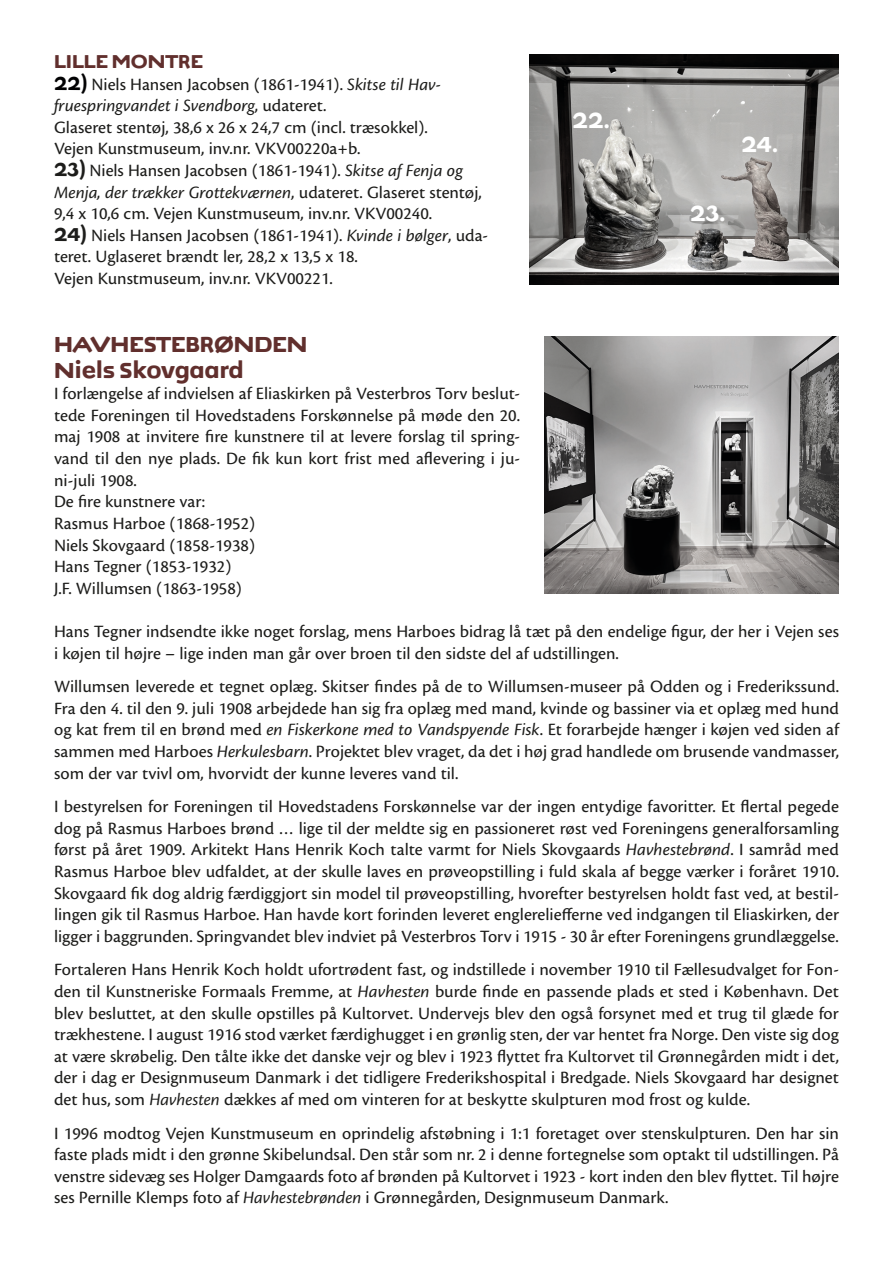
<style>
.page{position:relative;width:893px;height:1263px;background:#fff}
.page>*{position:absolute;margin:0;border:0;box-sizing:border-box;transform-origin:0 0}
.t1{font:700 21px/25.2px "Engelhardt BETAV.2";color:#612f2d}
.t2{font:700 21px "Engelhardt BETAV.2";color:#fff}
.t3{font:18px/21.6px "Cronos Pro Capt";color:#1d1d1b}
.t4{font:18px "Cronos Pro Capt It";letter-spacing:-.005em;color:#1d1d1b}
.t5{font:700 18px "Engelhardt BETAV.2";color:#612f2d}
.s1{font-family:"Engelhardt BETAV.2";font-weight:700;color:#020203}
.s2{font-family:"Cronos Pro Capt It"}
.s3{font-family:"Cronos Pro Capt"}
.s4{font-family:"Engelhardt BETAV.2";font-weight:700}
.s5{font-family:"Cronos Pro";font-style:italic}
</style>
<div class="page">
<img style="left:530px;top:54px;width:309px;height:231px">
<img style="left:545px;top:337px;width:294px;height:256px">
<p class="t5" style="left:54px;top:49px;width:151px">LILLE MONTRE</p>
<p class="t3" style="left:54px;top:73px;width:389px"><span class="s1">22)</span> Niels Hansen Jacobsen (1861-1941). <span class="s2">Skitse til Hav-</span></p>
<p class="t4" style="left:54px;top:95px;width:274px">fruespringvandet i Svendborg<span class="s3">, udateret.</span></p>
<p class="t3" style="left:54px;top:117px;width:375px">Glaseret stentøj, 38,6 x 26 x 24,7 cm (incl. træsokkel).<br>Vejen Kunstmuseum, inv.nr. VKV00220a+b.</p>
<p class="t3" style="left:54px;top:160px;width:410px"><span class="s4">23)</span> Niels Hansen Jacobsen (1861-1941). <span class="s2">Skitse af Fenja og</span></p>
<p class="t4" style="left:54px;top:182px;width:429px">Menja, der trækker Grottekværnen<span class="s3">, udateret. Glaseret stentøj,</span></p>
<p class="t3" style="left:54px;top:203px;width:380px">9,4 x 10,6 cm. Vejen Kunstmuseum, inv.nr. VKV00240.</p>
<p class="t3" style="left:54px;top:225px;width:436px"><span class="s4">24)</span> Niels Hansen Jacobsen (1861-1941). <span class="s2">Kvinde i bølger</span>, uda&shy;teret. Uglaseret brændt ler, 28,2 x 13,5 x 18.<br>Vejen Kunstmuseum, inv.nr. VKV00221.</p>
<p class="t2" style="left:573px;top:106px;width:38px">22.</p>
<p class="t2" style="left:741px;top:129px;width:38px">24.</p>
<p class="t2" style="left:690px;top:198px;width:37px">23.</p>
<p class="t1" style="left:54px;top:332px;width:255px">HAVHESTEBRØNDEN<br>Niels Skovgaard</p>
<p class="t3" style="left:54px;top:383px;width:468px">I forlængelse af indvielsen af Eliaskirken på Vesterbros Torv beslut&shy;tede Foreningen til Hovedstadens Forskønnelse på møde den 20. maj 1908 at invitere fire kunstnere til at levere forslag til spring&shy;vand til den nye plads. De fik kun kort frist med aflevering i ju&shy;ni-juli 1908.<br>De fire kunstnere var:<br>Rasmus Harboe (1868-1952)<br>Niels Skovgaard (1858-1938)<br>Hans Tegner (1853-1932)<br>J.F. Willumsen (1863-1958)</p>
<p class="t3" style="left:54px;top:621px;width:787px">Hans Tegner indsendte ikke noget forslag, mens Harboes bidrag lå tæt på den endelige figur, der her i Vejen ses i køjen til højre – lige inden man går over broen til den sidste del af udstillingen.</p>
<p class="t3" style="left:54px;top:676px;width:786px;text-align:justify">Willumsen leverede et tegnet oplæg. Skitser findes på de to Willumsen-museer på Odden og i Frederikssund.<br>Fra den 4. til den 9. juli 1908 arbejdede han sig fra oplæg med mand, kvinde og bassiner via et oplæg med hund og kat frem til en brønd med <span class="s2">en Fiskerkone med to Vandspyende Fisk</span>. Et forarbejde hænger i køjen ved siden af sammen med Harboes <span class="s2">Herkulesbarn</span>. Projektet blev vraget, da det i høj grad handlede om brusende vandmasser, som der var tvivl om, hvorvidt der kunne leveres vand til.</p>
<p class="t3" style="left:54px;top:796px;width:787px;text-align:justify">I bestyrelsen for Foreningen til Hovedstadens Forskønnelse var der ingen entydige favoritter. Et flertal pegede dog på Rasmus Harboes brønd … lige til der meldte sig en passioneret røst ved Foreningens generalforsamling først på året 1909. Arkitekt Hans Henrik Koch talte varmt for Niels Skovgaards <span class="s2">Havhestebrønd</span>. I samråd med Rasmus Harboe blev udfaldet, at der skulle laves en prøveopstilling i fuld skala af begge værker i foråret 1910.<br>Skovgaard fik dog aldrig færdiggjort sin model til prøveopstilling, hvorefter bestyrelsen holdt fast ved, at bestil&shy;lingen gik til Rasmus Harboe. Han havde kort forinden leveret englereliefferne ved indgangen til Eliaskirken, der ligger i baggrunden. Springvandet blev indviet på Vesterbros Torv i 1915 - 30 år efter Foreningens grundlæggelse.</p>
<p class="t3" style="left:54px;top:959px;width:786px;text-align:justify">Fortaleren Hans Henrik Koch holdt ufortrødent fast, og indstillede i november 1910 til Fællesudvalget for Fon&shy;den til Kunstneriske Formaals Fremme, at <span class="s2">Havhesten</span> burde finde en passende plads et sted i København. Det blev besluttet, at den skulle opstilles på Kultorvet. Undervejs blev den også forsynet med et trug til glæde for trækhestene. I august 1916 stod værket færdighugget i en grønlig sten, der var hentet fra Norge. Den viste sig dog at være skrøbelig. Den tålte ikke det danske vejr og blev i 1923 flyttet fra Kultorvet til Grønnegården midt i det, der i dag er Designmuseum Danmark i det tidligere Frederikshospital i Bredgade. Niels Skovgaard har designet det hus, som <span class="s5">Havhesten</span> dækkes af med om vinteren for at beskytte skulpturen mod frost og kulde.</p>
<p class="t3" style="left:54px;top:1122px;width:786px;text-align:justify">I 1996 modtog Vejen Kunstmuseum en oprindelig afstøbning i 1:1 foretaget over stenskulpturen. Den har sin faste plads midt i den grønne Skibelundsal. Den står som nr. 2 i denne fortegnelse som optakt til udstillingen. På venstre sidevæg ses Holger Damgaards foto af brønden på Kultorvet i 1923 - kort inden den blev flyttet. Til højre ses Pernille Klemps foto af <span class="s5">Havhestebrønden</span> i Grønnegården, Designmuseum Danmark.</p>
</div>
